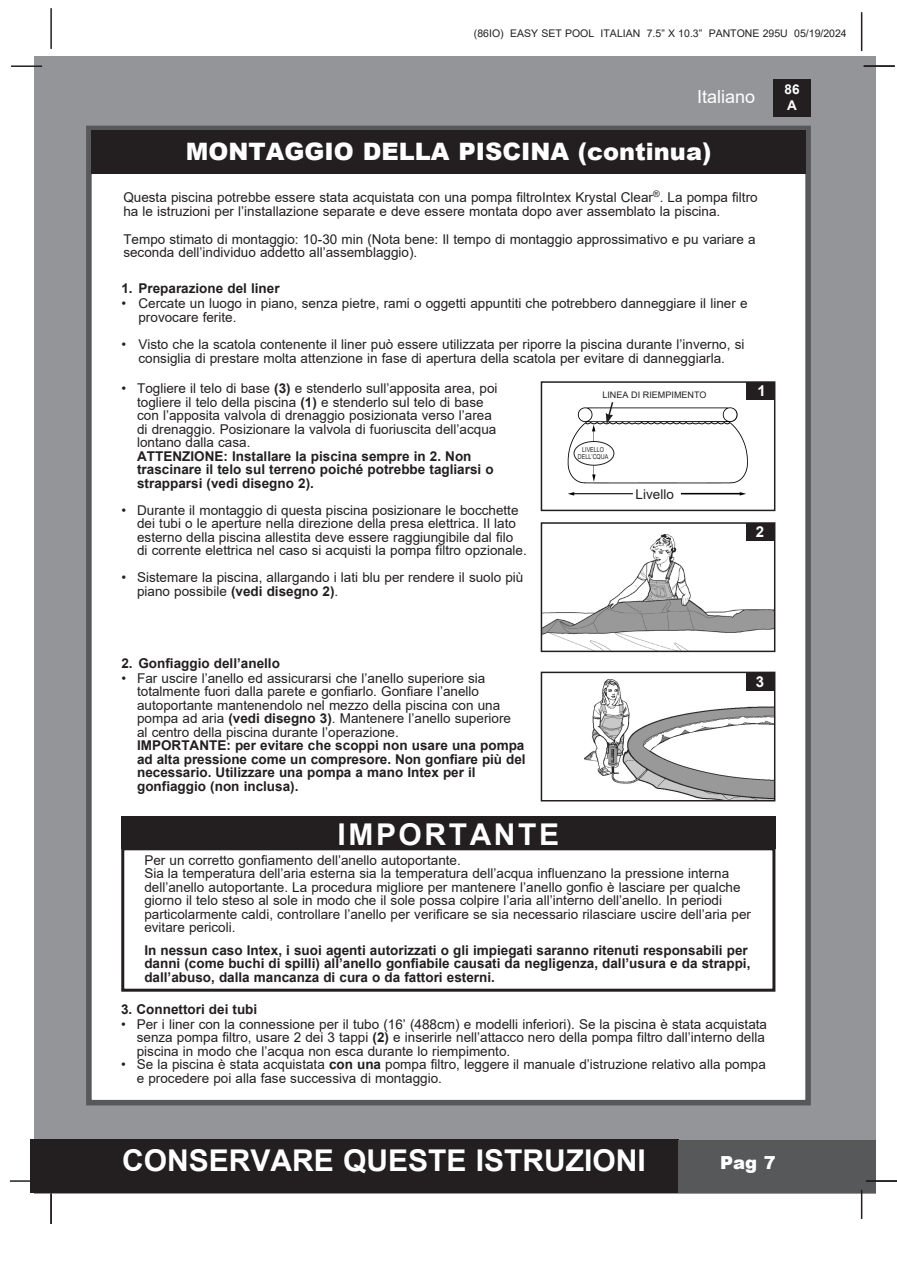
<style>
.page{position:relative;width:897px;height:1264px;background:#fff}
.page>*{position:absolute;margin:0;border:0;box-sizing:border-box;transform-origin:0 0}
.t1{font:700 30px "Arial";color:#fff}
.t2{font:700 30px "Arial";letter-spacing:.085em;color:#fff}
.t3{font:900 24px "Arial";color:#fff}
.t4{font:18px "Arial";color:#fff}
.t5{font:900 18px "Arial";color:#fff}
.t6{font:700 15px "Arial";color:#fff}
.t7{font:13.5px/13.5px "Arial";color:#231f20}
.t8{font:700 13.5px/13.5px "Arial";color:#231f20}
.t9{font:700 13.5px/16.2px "Arial";color:#fff}
.t10{font:10.5px "Arial";color:#231f20}
.t11{font:9px "Arial";color:#231f20}
.t12{font:6.75px "Arial";color:#231f20;scale:.8 1}
.s1{font-weight:700}
</style>
<div class="page">
<div style="left:34px;top:56px;width:841px;height:1137px;background:#939598"></div>
<div style="left:773px;top:79px;width:37px;height:38px;background:#231f20"></div>
<hr style="left:50px;top:8px;width:2px;height:41px;background:#231f20">
<hr style="left:860px;top:12px;width:2px;height:39px;background:#231f20">
<div style="left:30px;top:1140px;width:648px;height:53px;background:#231f20"></div>
<div style="left:678px;top:1140px;width:197px;height:53px;background:#57585a"></div>
<hr style="left:860px;top:1189px;width:2px;height:30px;background:#231f20">
<hr style="left:10px;top:1180px;width:31px;height:1px;background:#231f20">
<hr style="left:11px;top:65px;width:31px;height:2px;background:#231f20">
<div style="left:86px;top:126px;width:724px;height:979px;background:#fff;border:6px solid #57585a"></div>
<div style="left:91px;top:130px;width:715px;height:44px;background:#231f20"></div>
<hr style="left:863px;top:65px;width:31px;height:2px;background:#231f20">
<hr style="left:865px;top:1180px;width:31px;height:1px;background:#231f20">
<hr style="left:50px;top:1193px;width:2px;height:31px;background:#231f20">
<img style="left:543px;top:535px;width:229px;height:114px">
<div style="left:540px;top:522px;width:235px;height:130px;border:2px solid #231f20"></div>
<div style="left:746px;top:523px;width:28px;height:18px;background:#231f20"></div>
<img style="left:584px;top:679px;width:188px;height:119px">
<div style="left:540px;top:671px;width:235px;height:130px;border:2px solid #231f20"></div>
<div style="left:746px;top:673px;width:28px;height:17px;background:#231f20"></div>
<div style="left:121px;top:816px;width:654px;height:32px;background:#231f20"></div>
<div style="left:121px;top:847px;width:654px;height:144px;border:3px solid #231f20"></div>
<img style="left:567px;top:407px;width:181px;height:89px">
<div style="left:540px;top:381px;width:235px;height:130px;border:2px solid #231f20"></div>
<div style="left:746px;top:382px;width:28px;height:18px;background:#231f20"></div>
<div style="left:574px;top:441px;width:40px;height:24px;background:#fff;border-radius:50%"></div>
<div style="left:573px;top:441px;width:41px;height:24px;border:1px solid #231f20;border-radius:50%"></div>
<svg style="left:605px;top:402px;width:9px;height:22px"></svg>
<p class="t10" style="left:474px;top:26px;width:374px">(86IO) EASY SET POOL ITALIAN 7.5” X 10.3” PANTONE 295U 05/19/2024</p>
<h3 class="t4" style="left:697px;top:84px;width:60px">Italiano</h3>
<p class="t3" style="left:186px;top:134px;width:527px">MONTAGGIO DELLA PISCINA (continua)</p>
<p class="t7" style="left:123px;top:190px;width:635px;line-height:14.2px">Questa piscina potrebbe essere stata acquistata con una pompa filtroIntex Krystal Clear<sup>®</sup>. La pompa filtro ha le istruzioni per l’installazione separate e deve essere montata dopo aver assemblato la piscina.</p>
<p class="t7" style="left:123px;top:232px;width:633px">Tempo stimato di montaggio: 10-30 min (Nota bene: Il tempo di montaggio approssimativo e pu variare a</p>
<p class="t7" style="left:123px;top:245px;width:295px">seconda dell’individuo addetto all’assemblaggio).</p>
<p class="t8" style="left:121px;top:282px;width:160px">1. Preparazione del liner</p>
<p class="t7" style="left:121px;top:297px;width:627px">• Cercate un luogo in piano, senza pietre, rami o oggetti appuntiti che potrebbero danneggiare il liner e</p>
<p class="t7" style="left:138px;top:310px;width:99px">provocare ferite.</p>
<p class="t7" style="left:121px;top:337px;width:624px">• Visto che la scatola contenente il liner può essere utilizzata per riporre la piscina durante l’inverno, si</p>
<p class="t7" style="left:138px;top:351px;width:588px">consiglia di prestare molta attenzione in fase di apertura della scatola per evitare di danneggiarla.</p>
<p class="t7" style="left:121px;top:381px;width:377px">• Togliere il telo di base <span class="s1">(3)</span> e stenderlo sull’apposita area, poi</p>
<p class="t7" style="left:137px;top:395px;width:348px">togliere il telo della piscina <span class="s1">(1)</span> e stenderlo sul telo di base</p>
<p class="t7" style="left:137px;top:408px;width:356px">con l’apposita valvola di drenaggio posizionata verso l’area</p>
<p class="t7" style="left:137px;top:422px;width:361px">di drenaggio. Posizionare la valvola di fuoriuscita dell’acqua</p>
<p class="t7" style="left:137px;top:435px;width:115px">lontano dalla casa.</p>
<p class="t8" style="left:137px;top:449px;width:336px">ATTENZIONE: Installare la piscina sempre in 2. Non</p>
<p class="t8" style="left:137px;top:463px;width:358px">trascinare il telo sul terreno poiché potrebbe tagliarsi o</p>
<p class="t8" style="left:137px;top:476px;width:178px">strapparsi (vedi disegno 2).</p>
<p class="t7" style="left:121px;top:503px;width:398px">• Durante il montaggio di questa piscina posizionare le bocchette</p>
<p class="t7" style="left:137px;top:516px;width:380px">dei tubi o le aperture nella direzione della presa elettrica. Il lato</p>
<p class="t7" style="left:137px;top:530px;width:377px">esterno della piscina allestita deve essere raggiungibile dal filo</p>
<p class="t7" style="left:137px;top:543px;width:391px">di corrente elettrica nel caso si acquisti la pompa filtro opzionale.</p>
<p class="t7" style="left:121px;top:570px;width:403px">• Sistemare la piscina, allargando i lati blu per rendere il suolo più</p>
<p class="t7" style="left:137px;top:584px;width:203px">piano possibile <span class="s1">(vedi disegno 2)</span>.</p>
<p class="t6" style="left:757px;top:380px;width:10px">1</p>
<p class="t11" style="left:602px;top:389px;width:106px">LINEA DI RIEMPIMENTO</p>
<p class="t12" style="left:582px;top:444px;width:29px">LIVELLO</p>
<p class="t12" style="left:578px;top:452px;width:39px">DELL’CQUA</p>
<p class="t7" style="left:635px;top:487px;width:40px">Livello</p>
<p class="t6" style="left:755px;top:521px;width:10px">2</p>
<p class="t9" style="left:784px;top:81px;width:17px">86<br>A</p>
<p class="t8" style="left:121px;top:656px;width:160px">2. Gonfiaggio dell’anello</p>
<p class="t7" style="left:121px;top:671px;width:365px">• Far uscire l’anello ed assicurarsi che l’anello superiore sia</p>
<p class="t7" style="left:137px;top:684px;width:343px">totalmente fuori dalla parete e gonfiarlo. Gonfiare l’anello</p>
<p class="t7" style="left:137px;top:698px;width:364px">autoportante mantenendolo nel mezzo della piscina con una</p>
<p class="t7" style="left:137px;top:711px;width:375px">pompa ad aria <span class="s1">(vedi disegno 3)</span>. Mantenere l’anello superiore</p>
<p class="t7" style="left:137px;top:725px;width:263px">al centro della piscina durante l’operazione.</p>
<p class="t8" style="left:137px;top:739px;width:390px;text-align:justify">IMPORTANTE: per evitare che scoppi non usare una pompa ad alta pressione come un compresore. Non gonfiare più del necessario. Utilizzare una pompa a mano Intex per il</p>
<p class="t8" style="left:137px;top:779px;width:163px">gonfiaggio (non inclusa).</p>
<p class="t6" style="left:755px;top:670px;width:10px">3</p>
<p class="t2" style="left:337px;top:813px;width:223px">IMPORTANTE</p>
<p class="t7" style="left:144px;top:853px;width:318px">Per un corretto gonfiamento dell’anello autoportante.</p>
<p class="t7" style="left:144px;top:866px;width:597px">Sia la temperatura dell’aria esterna sia la temperatura dell’acqua influenzano la pressione interna dell’anello autoportante. La procedura migliore per mantenere l’anello gonfio è lasciare per qualche giorno il telo steso al sole in modo che il sole possa colpire l’aria all’interno dell’anello. In periodi</p>
<p class="t7" style="left:144px;top:907px;width:608px">particolarmente caldi, controllare l’anello per verificare se sia necessario rilasciare uscire dell’aria per evitare pericoli.</p>
<p class="t8" style="left:144px;top:943px;width:607px">In nessun caso Intex, i suoi agenti autorizzati o gli impiegati saranno ritenuti responsabili per danni (come buchi di spilli) all’anello gonfiabile causati da negligenza, dall’usura e da strappi, dall’abuso, dalla mancanza di cura o da fattori esterni.</p>
<p class="t8" style="left:121px;top:1002px;width:138px">3. Connettori dei tubi</p>
<p class="t7" style="left:121px;top:1017px;width:647px">• Per i liner con la connessione per il tubo (16’ (488cm) e modelli inferiori). Se la piscina è stata acquistata</p>
<p class="t7" style="left:137px;top:1030px;width:629px">senza pompa filtro, usare 2 dei 3 tappi <span class="s1">(2)</span> e inserirle nell’attacco nero della pompa filtro dall’interno della</p>
<p class="t7" style="left:137px;top:1044px;width:375px">piscina in modo che l’acqua non esca durante lo riempimento.</p>
<p class="t7" style="left:121px;top:1057px;width:646px">• Se la piscina è stata acquistata <span class="s1">con una</span> pompa filtro, leggere il manuale d’istruzione relativo alla pompa</p>
<p class="t7" style="left:137px;top:1071px;width:307px">e procedere poi alla fase successiva di montaggio.</p>
<h1 class="t1" style="left:122px;top:1139px;width:525px">CONSERVARE QUESTE ISTRUZIONI</h1>
<h3 class="t5" style="left:720px;top:1149px;width:57px">Pag 7</h3>
</div>
